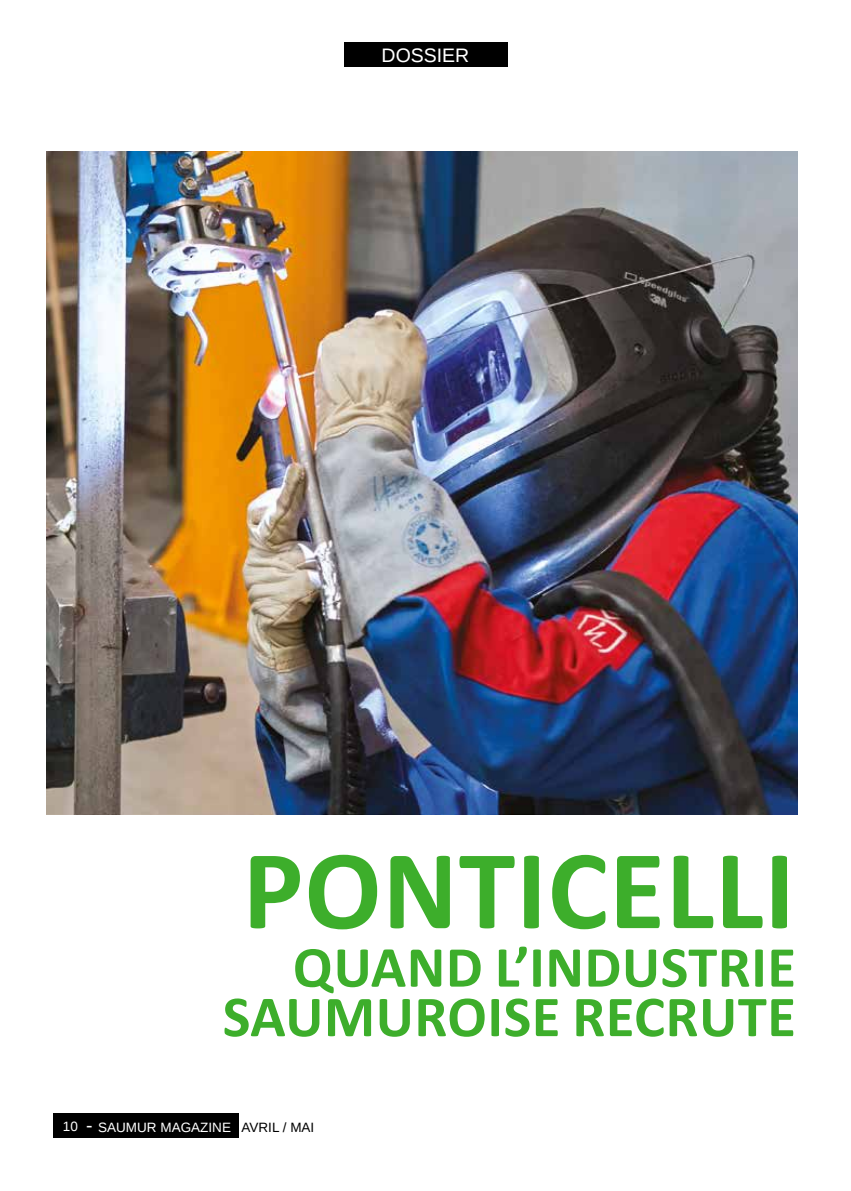
<style>
.page{position:relative;width:851px;height:1191px;background:#fff}
.page>*{position:absolute;margin:0;border:0;box-sizing:border-box;transform-origin:0 0}
.t1{font:700 114px "Calibri";letter-spacing:.01em;color:#3dae2b}
.t2{font:700 58.5px/49.5px "Calibri";letter-spacing:.01em;color:#3dae2b;text-align:right}
.t3{font:19.5px "Liberation Sans";color:#fff}
.t4{font:13.5px "Liberation Sans";color:#fff}
.s1{font-size:19.5px}
.s2{color:#000}
</style>
<div class="page">
<div style="left:54px;top:1113px;width:185px;height:24px;background:#000"></div>
<div style="left:343px;top:42px;width:164px;height:24px;background:#000"></div>
<img style="left:47px;top:152px;width:749px;height:662px">
<p class="t3" style="left:381px;top:44px;width:89px">DOSSIER</p>
<h1 class="t1" style="left:243px;top:819px;width:553px">PONTICELLI</h1>
<p class="t2" style="left:223px;top:939px;width:574px">QUAND L’INDUSTRIE<br>SAUMUROISE RECRUTE</p>
<p class="t4" style="left:63px;top:1119px;width:253px">10 <span class="s1">-</span> SAUMUR MAGAZINE <span class="s2">AVRIL / MAI</span></p>
</div>
